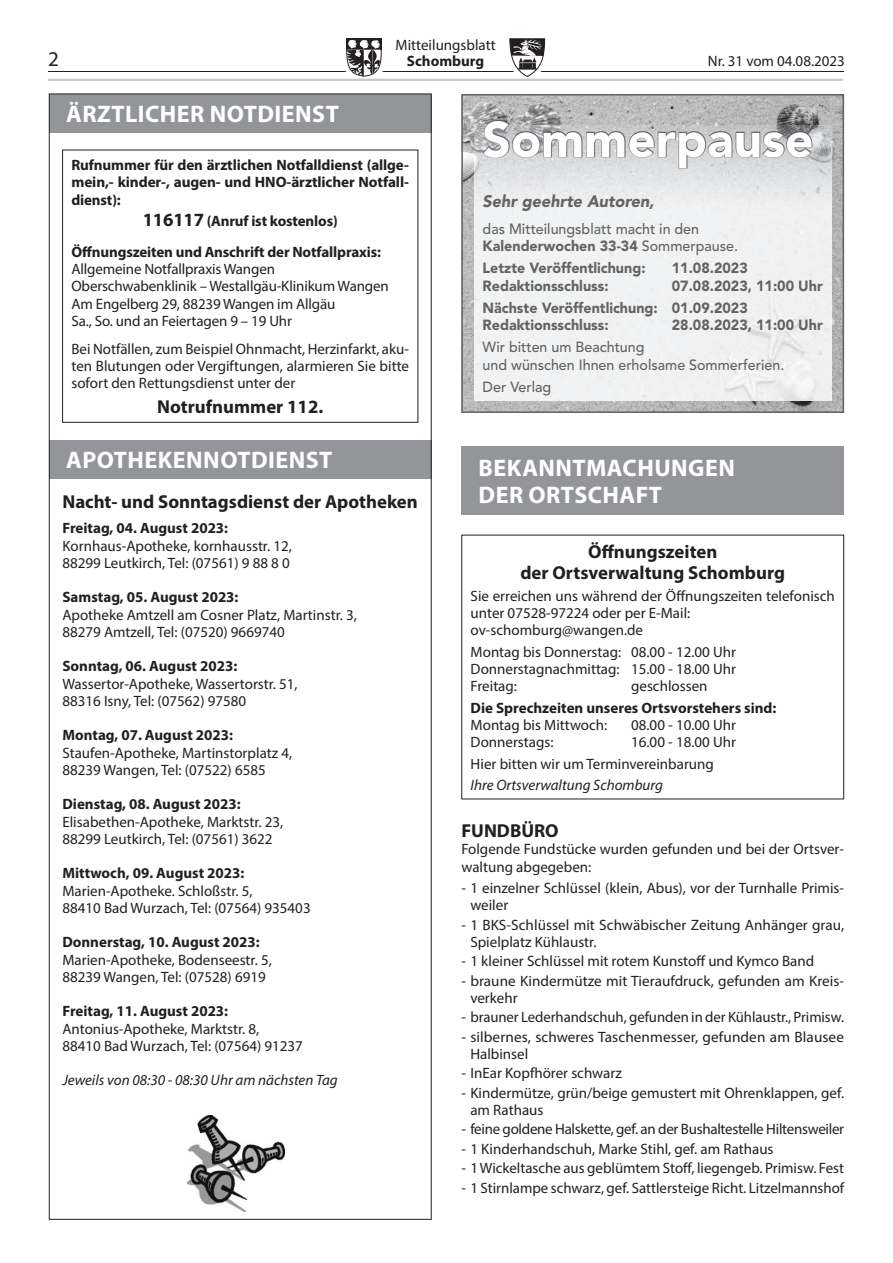
<style>
.page{position:relative;width:893px;height:1263px;background:#fff}
.page>*{position:absolute;margin:0;border:0;box-sizing:border-box;transform-origin:0 0}
.t1{font:900 49.5px "Avenir LT Std";color:#fff}
.t2{font:700 24px/27px "Myriad Pro";letter-spacing:.02em;color:#fff}
.t3{font:21px "Myriad Pro";color:#231f20}
.t4{font:700 18.75px/21px "Myriad Pro";color:#231f20;text-align:center}
.t5{font:italic 900 16.65px "Avenir LT Std";color:#636363}
.t6{font:15px/17.2px "Myriad Pro";color:#231f20}
.t7{font:700 15px/17.2px "Myriad Pro";color:#231f20;text-align:justify}
.t8{font:italic 15px "Myriad Pro";color:#231f20}
.t9{font:15px "Myriad Pro";letter-spacing:-.02em;color:#231f20}
.t10{font:900 14.7px/21.9px "Avenir LT Std";color:#636363}
.t11{font:500 14.7px/17.7px "Avenir LT Std";color:#636363}
.s1{font-size:18.75px}
.s2{font-weight:900}
</style>
<div class="page">
<hr style="left:48px;top:71px;width:795px;height:1px;background:#231f20">
<svg style="left:346px;top:38px;width:36px;height:39px"></svg>
<svg style="left:509px;top:38px;width:36px;height:39px"></svg>
<hr style="left:48px;top:79px;width:795px;height:2px;background:#c7c8ca">
<img style="left:464px;top:97px;width:377px;height:313px">
<div style="left:461px;top:94px;width:383px;height:319px;border:2px solid #636363"></div>
<img style="left:474px;top:125px;width:357px;height:275px">
<svg style="left:481px;top:119px;width:332px;height:50px;background:#b8b9bb"></svg>
<div style="left:461px;top:446px;width:383px;height:69px;background:#939598"></div>
<div style="left:461px;top:535px;width:383px;height:264px;border:1px solid #231f20"></div>
<div style="left:49px;top:94px;width:383px;height:38px;background:#939598"></div>
<div style="left:62px;top:150px;width:356px;height:273px;border:1px solid #231f20"></div>
<div style="left:49px;top:440px;width:383px;height:38px;background:#939598"></div>
<img style="left:187px;top:1115px;width:97px;height:97px">
<p class="t6" style="left:395px;top:36px;width:102px">Mitteilungsblatt</p>
<h3 class="t3" style="left:48px;top:46px;width:12px">2</h3>
<p class="t7" style="left:407px;top:52px;width:79px">Schomburg</p>
<p class="t6" style="left:708px;top:52px;width:139px">Nr. 31 vom 04.08.2023</p>
<h2 class="t2" style="left:66px;top:100px;width:274px">ÄRZTLICHER NOTDIENST</h2>
<p class="t7" style="left:71px;top:156px;width:339px">Rufnummer für den ärztlichen Notfalldienst (allge&shy;mein,- kinder-, augen- und HNO-ärztlicher Notfall&shy;dienst):</p>
<p class="t7" style="left:71px;top:205px;width:311px;line-height:30.8px;text-indent:71px"><span class="s1">116117</span> (Anruf ist kostenlos)<br>Öffnungszeiten und Anschrift der Notfallpraxis:</p>
<p class="t6" style="left:71px;top:260px;width:319px">Allgemeine Notfallpraxis Wangen Oberschwabenklinik – Westallgäu-Klinikum Wangen Am Engelberg 29, 88239 Wangen im Allgäu<br>Sa., So. und an Feiertagen 9 – 19 Uhr</p>
<p class="t6" style="left:71px;top:340px;width:339px;text-align:justify">Bei Notfällen, zum Beispiel Ohnmacht, Herzinfarkt, aku&shy;ten Blutungen oder Vergiftungen, alarmieren Sie bitte sofort den Rettungsdienst unter der</p>
<p class="t4" style="left:157px;top:396px;width:168px">Notrufnummer 112.</p>
<h2 class="t2" style="left:66px;top:446px;width:268px">APOTHEKENNOTDIENST</h2>
<p class="t4" style="left:62px;top:490px;width:357px">Nacht- und Sonntagsdienst der Apotheken</p>
<p class="t7" style="left:62px;top:519px;width:167px">Freitag, 04. August 2023:</p>
<p class="t6" style="left:62px;top:537px;width:231px">Kornhaus-Apotheke, kornhausstr. 12,<br>88299 Leutkirch, Tel: (07561) 9 88 8 0</p>
<p class="t7" style="left:62px;top:588px;width:178px">Samstag, 05. August 2023:</p>
<p class="t6" style="left:62px;top:606px;width:296px">Apotheke Amtzell am Cosner Platz, Martinstr. 3,<br>88279 Amtzell, Tel: (07520) 9669740</p>
<p class="t7" style="left:62px;top:657px;width:176px">Sonntag, 06. August 2023:</p>
<p class="t6" style="left:62px;top:675px;width:237px">Wassertor-Apotheke, Wassertorstr. 51,<br>88316 Isny, Tel: (07562) 97580</p>
<p class="t7" style="left:62px;top:726px;width:172px">Montag, 07. August 2023:</p>
<p class="t6" style="left:62px;top:744px;width:231px">Staufen-Apotheke, Martinstorplatz 4,<br>88239 Wangen, Tel: (07522) 6585</p>
<p class="t7" style="left:62px;top:795px;width:180px">Dienstag, 08. August 2023:</p>
<p class="t6" style="left:62px;top:813px;width:222px">Elisabethen-Apotheke, Marktstr. 23,<br>88299 Leutkirch, Tel: (07561) 3622</p>
<p class="t7" style="left:62px;top:864px;width:184px">Mittwoch, 09. August 2023:</p>
<p class="t6" style="left:62px;top:882px;width:250px">Marien-Apotheke. Schloßstr. 5,<br>88410 Bad Wurzach, Tel: (07564) 935403</p>
<p class="t7" style="left:62px;top:933px;width:199px">Donnerstag, 10. August 2023:</p>
<p class="t6" style="left:62px;top:951px;width:211px">Marien-Apotheke, Bodenseestr. 5,<br>88239 Wangen, Tel: (07528) 6919</p>
<p class="t7" style="left:62px;top:1002px;width:167px">Freitag, 11. August 2023:</p>
<p class="t6" style="left:62px;top:1020px;width:242px">Antonius-Apotheke, Marktstr. 8,<br>88410 Bad Wurzach, Tel: (07564) 91237</p>
<p class="t8" style="left:62px;top:1071px;width:277px">Jeweils von 08:30 - 08:30 Uhr am nächsten Tag</p>
<h1 class="t1" style="left:483px;top:109px;width:332px">Sommerpause</h1>
<p class="t5" style="left:483px;top:191px;width:173px">Sehr geehrte Autoren,</p>
<p class="t11" style="left:483px;top:220px;width:257px">das Mitteilungsblatt macht in den<br><span class="s2">Kalenderwochen 33-34</span> Sommerpause.</p>
<p class="t10" style="left:483px;top:257px;width:164px">Letzte Veröffentlichung:</p>
<p class="t10" style="left:672px;top:257px;width:77px">11.08.2023</p>
<p class="t10" style="left:483px;top:275px;width:127px">Redaktionsschluss:</p>
<p class="t10" style="left:483px;top:275px;width:342px;text-indent:189px">07.08.2023, 11:00 Uhr<br>Nächste Veröffentlichung: 01.09.2023</p>
<p class="t10" style="left:483px;top:314px;width:127px">Redaktionsschluss:</p>
<p class="t10" style="left:672px;top:314px;width:152px">28.08.2023, 11:00 Uhr</p>
<p class="t11" style="left:483px;top:339px;width:303px">Wir bitten um Beachtung<br>und wünschen Ihnen erholsame Sommerferien.</p>
<p class="t11" style="left:483px;top:378px;width:70px">Der Verlag</p>
<h2 class="t2" style="left:479px;top:454px;width:258px">BEKANNTMACHUNGEN<br>DER ORTSCHAFT</h2>
<p class="t4" style="left:520px;top:541px;width:266px">Öffnungszeiten<br>der Ortsverwaltung Schomburg</p>
<p class="t6" style="left:471px;top:587px;width:366px">Sie erreichen uns während der Öffnungszeiten telefonisch unter 07528-97224 oder per E-Mail: ov-schomburg@wangen.de</p>
<p class="t6" style="left:471px;top:643px;width:267px;text-align:justify">Montag bis Donnerstag: 08.00 - 12.00 Uhr Donnerstagnachmittag: 15.00 - 18.00 Uhr Freitag:</p>
<p class="t6" style="left:631px;top:677px;width:78px">geschlossen</p>
<p class="t7" style="left:471px;top:698px;width:307px">Die Sprechzeiten unseres Ortsvorstehers sind:</p>
<p class="t6" style="left:471px;top:716px;width:138px">Montag bis Mittwoch:</p>
<p class="t6" style="left:631px;top:716px;width:106px">08.00 - 10.00 Uhr</p>
<p class="t6" style="left:471px;top:733px;width:84px">Donnerstags:</p>
<p class="t6" style="left:471px;top:731px;width:267px;line-height:21.5px;text-indent:160px">16.00 - 18.00 Uhr<br>Hier bitten wir um Terminvereinbarung</p>
<p class="t8" style="left:471px;top:776px;width:194px">Ihre Ortsverwaltung Schomburg</p>
<p class="t4" style="left:461px;top:820px;width:99px">FUNDBÜRO</p>
<p class="t6" style="left:461px;top:840px;width:384px">Folgende Fundstücke wurden gefunden und bei der Ortsver&shy;waltung abgegeben:</p>
<p class="t6" style="left:470px;top:879px;width:375px;text-indent:-9px">- 1 einzelner Schlüssel (klein, Abus), vor der Turnhalle Primis&shy;weiler</p>
<p class="t6" style="left:470px;top:916px;width:375px;text-indent:-9px">- 1 BKS-Schlüssel mit Schwäbischer Zeitung Anhänger grau,<br>Spielplatz Kühlaustr.</p>
<p class="t6" style="left:461px;top:952px;width:354px">- 1 kleiner Schlüssel mit rotem Kunstoff und Kymco Band</p>
<p class="t6" style="left:470px;top:972px;width:375px;text-indent:-9px">- braune Kindermütze mit Tieraufdruck, gefunden am Kreis&shy;verkehr</p>
<p class="t6" style="left:461px;top:1008px;width:384px">- brauner Lederhandschuh, gefunden in der Kühlaustr., Primisw.</p>
<p class="t6" style="left:470px;top:1028px;width:375px;text-indent:-9px">- silbernes, schweres Taschenmesser, gefunden am Blausee<br>Halbinsel</p>
<p class="t6" style="left:461px;top:1064px;width:162px">- InEar Kopfhörer schwarz</p>
<p class="t6" style="left:470px;top:1084px;width:375px;text-indent:-9px">- Kindermütze, grün/beige gemustert mit Ohrenklappen, gef. am Rathaus</p>
<p class="t9" style="left:461px;top:1120px;width:384px">- feine goldene Halskette, gef. an der Bushaltestelle Hiltensweiler</p>
<p class="t6" style="left:461px;top:1140px;width:314px">- 1 Kinderhandschuh, Marke Stihl, gef. am Rathaus</p>
<p class="t6" style="left:461px;top:1159px;width:384px">- 1 Wickeltasche aus geblümtem Stoff, liegengeb. Primisw. Fest</p>
<p class="t6" style="left:461px;top:1179px;width:384px">- 1 Stirnlampe schwarz, gef. Sattlersteige Richt. Litzelmannshof</p>
</div>
